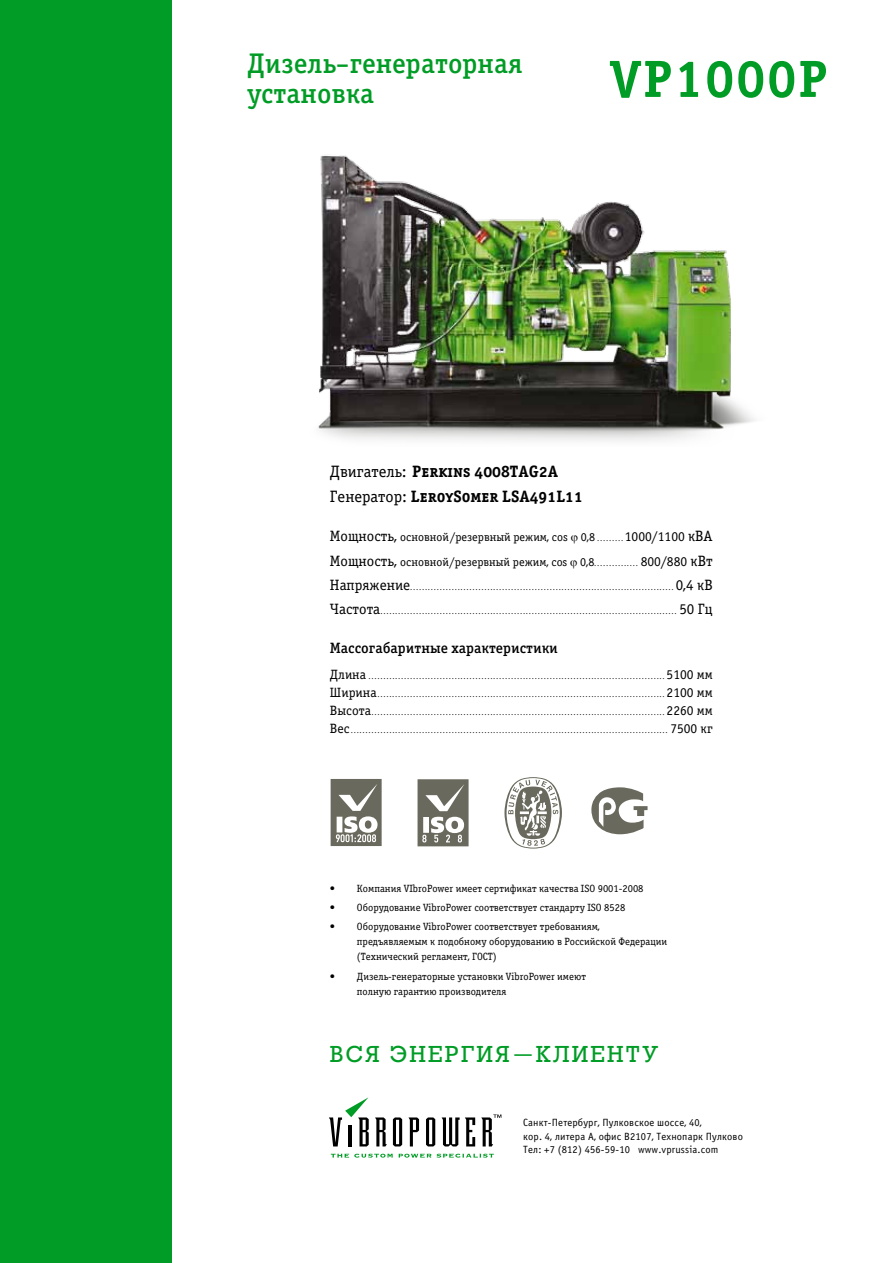
<style>
.page{position:relative;width:893px;height:1263px;background:#fff}
.page>*{position:absolute;margin:0;border:0;box-sizing:border-box;transform-origin:0 0}
.t1{font:52.5px "Officina Serif Bold C";letter-spacing:.035em;color:#009c25}
.t2{font:28.5px/30px "Officina Serif Medium C";color:#009c25}
.t3{font:22.5px "Rodeo C";letter-spacing:.1em;color:#009c25}
.t4{font:16.5px/25.5px "Officina Serif Bold SCC";color:#000}
.t5{font:15px "Officina Serif Medium C";color:#000}
.t6{font:12px/24px "Officina Serif Book C";color:#000}
.t7{font:10.5px/15px "Officina Serif Book C";color:#000}
.t8{font:10.5px/13.5px "Officina Sans Book C";letter-spacing:.015em;color:#000}
.t9{font:7.5px "Officina Serif Book C";color:#000}
.s1{font-family:"Officina Serif Book C"}
.s2{font-size:15px}
.s3{font-size:7.5px}
.s4{font-size:13.5px}
</style>
<div class="page">
<div style="left:0;top:0;width:172px;height:1263px;background:#009c25"></div>
<img style="left:318px;top:155px;width:437px;height:286px">
<svg style="left:329px;top:1097px;width:40px;height:49px"></svg>
<svg style="left:375px;top:1117px;width:12px;height:29px"></svg>
<svg style="left:393px;top:1117px;width:9px;height:29px"></svg>
<svg style="left:408px;top:1117px;width:11px;height:29px"></svg>
<svg style="left:426px;top:1117px;width:9px;height:29px"></svg>
<svg style="left:442px;top:1117px;width:33px;height:29px"></svg>
<svg style="left:481px;top:1114px;width:20px;height:32px"></svg>
<svg style="left:331px;top:1153px;width:163px;height:5px"></svg>
<svg style="left:504px;top:777px;width:58px;height:71px"></svg>
<svg style="left:591px;top:787px;width:56px;height:47px"></svg>
<svg style="left:331px;top:779px;width:51px;height:67px"></svg>
<div style="left:365px;top:820px;width:6px;height:9px;background:#6a695d;border-radius:50%"></div>
<svg style="left:418px;top:779px;width:51px;height:67px"></svg>
<h2 class="t2" style="left:248px;top:49px;width:276px">Дизель—генераторная установка</h2>
<h1 class="t1" style="left:610px;top:49px;width:219px">VP1000P</h1>
<h3 class="t4" style="left:330px;top:459px;width:254px"><span class="s1">Двигатель:</span> Perkins 4008ТАG2А<br><span class="s1">Генератор:</span> LeroySomer LSA491L11</h3>
<h3 class="t6" style="left:330px;top:526px;width:384px"><span class="s2">Мощность,</span> основной/резервный режим, cos 0,8 <span class="s3">.........</span> <span class="s4">1000/1100</span> <span class="s2">кВA<br>Мощность,</span> основной/резервный режим, cos 0,8<span class="s3">...............</span> <span class="s4">800/880</span> <span class="s2">кВт</span></h3>
<p class="t9" style="left:330px;top:583px;width:384px"><span class="s2">Напряжение</span>......................................................................................... <span class="s2">0,4 кВ</span></p>
<p class="t9" style="left:330px;top:607px;width:384px"><span class="s2">Частота</span>.................................................................................................... <span class="s2">50 Гц</span></p>
<h3 class="t5" style="left:330px;top:639px;width:230px">Массогабаритные характеристики</h3>
<p class="t9" style="left:330px;top:673px;width:384px"><span class="s4">Длина</span> .................................................................................................... <span class="s4">5100 мм</span></p>
<p class="t9" style="left:330px;top:691px;width:384px"><span class="s4">Ширина</span>................................................................................................. <span class="s4">2100 мм</span></p>
<p class="t9" style="left:330px;top:709px;width:384px"><span class="s4">Высота</span>................................................................................................... <span class="s4">2260 мм</span></p>
<p class="t9" style="left:330px;top:727px;width:384px"><span class="s4">Вес</span>........................................................................................................... <span class="s4">7500 кг</span></p>
<h3 class="t7" style="left:330px;top:881px;width:315px">• Компания VIbroPower имеет сертификат качества ISO 9001-2008</h3>
<h3 class="t7" style="left:330px;top:900px;width:297px">• Оборудование VibroPower соответствует стандарту ISO 8528</h3>
<h3 class="t7" style="left:357px;top:919px;width:312px;text-indent:-27px">• Оборудование VibroPower соответствует требованиям, предъявляемым к подобному оборудованию в Российской Федерации (Технический регламент, ГОСТ)</h3>
<h3 class="t7" style="left:357px;top:969px;width:231px;text-indent:-27px">• Дизель-генераторные установки VibroPower имеют полную гарантию производителя</h3>
<h3 class="t3" style="left:330px;top:1041px;width:330px">ВСЯ ЭНЕРГИЯ — КЛИЕНТУ</h3>
<h3 class="t8" style="left:523px;top:1116px;width:221px">Санкт-Петербург, Пулковское шоссе, 40,<br>кор. 4, литера А, офис В2107, Технопарк Пулково<br>Тел: +7 (812) 456-59-10 www.vprussia.com</h3>
</div>
